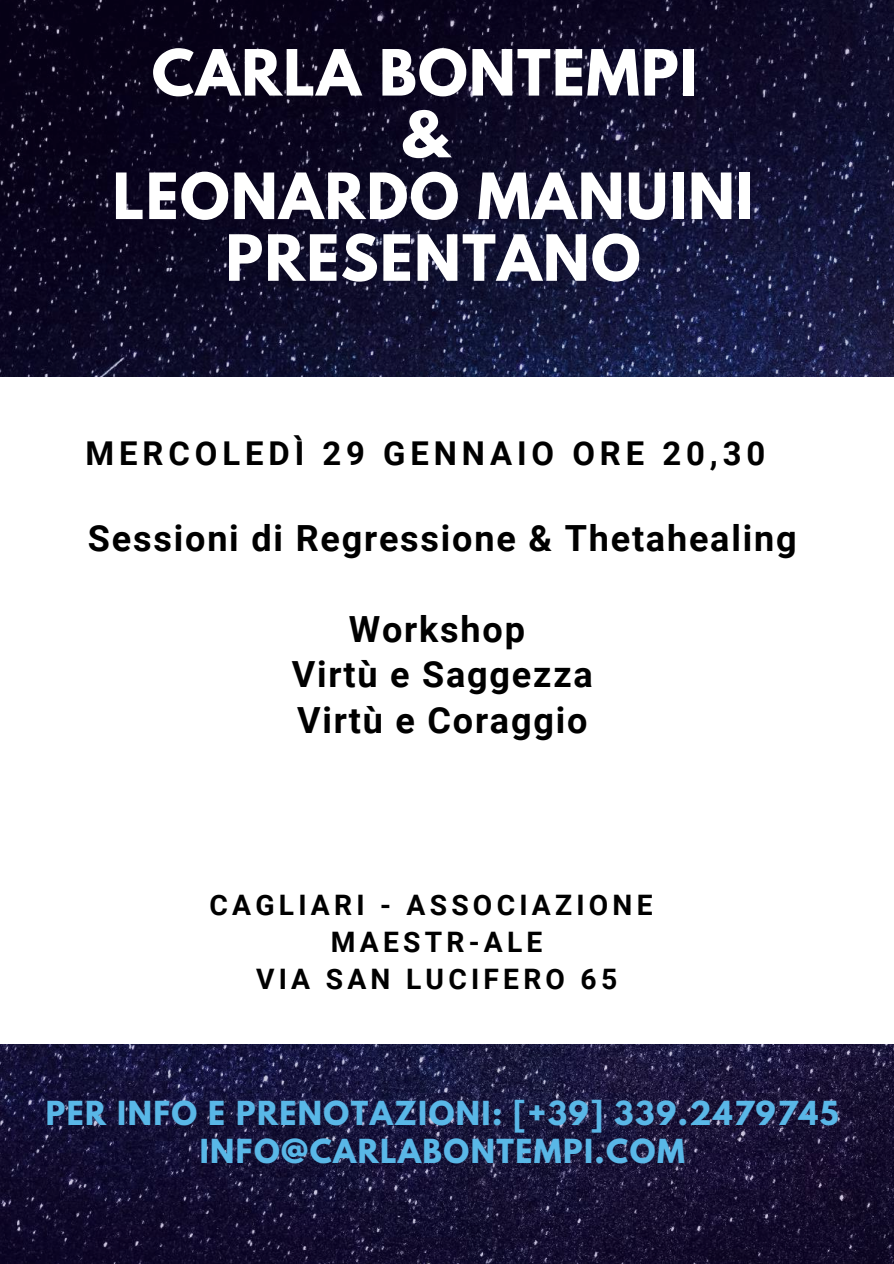
<style>
.page{position:relative;width:894px;height:1264px;background:#fff}
.page>*{position:absolute;margin:0;border:0;box-sizing:border-box;transform-origin:0 0}
.t1{font:700 56.4px/61.7px "League Spartan";letter-spacing:.025em;color:#fff;text-align:center}
.t2{font:700 36px/45.3px "Roboto";letter-spacing:.05em;color:#000;text-align:center}
.t3{font:700 32.85px "Roboto";letter-spacing:.15em;color:#000}
.t4{font:700 29.4px/38.1px "League Spartan";letter-spacing:.05em;color:#59b7e7;text-align:center}
.t5{font:700 28.2px/37px "Roboto";letter-spacing:.15em;color:#000;text-align:center}
</style>
<div class="page">
<img style="left:0;top:0;width:893px;height:1263px">
<div style="left:0;top:377px;width:893px;height:666px;background:#fff"></div>
<h1 class="t1" style="left:112px;top:49px;width:642px">CARLA BONTEMPI<br>&amp;<br>LEONARDO MANUINI<br>PRESENTANO</h1>
<p class="t3" style="left:85px;top:434px;width:681px">MERCOLEDÌ 29 GENNAIO ORE 20,30</p>
<p class="t2" style="left:88px;top:516px;width:710px">Sessioni di Regressione &amp; Thetahealing</p>
<p class="t2" style="left:292px;top:607px;width:302px">Workshop<br>Virtù e Saggezza<br>Virtù e Coraggio</p>
<p class="t5" style="left:209px;top:886px;width:444px">CAGLIARI - ASSOCIAZIONE<br>MAESTR-ALE<br>VIA SAN LUCIFERO 65</p>
<p class="t4" style="left:46px;top:1097px;width:794px">PER INFO E PRENOTAZIONI: [+39] 339.2479745<br>INFO@CARLABONTEMPI.COM</p>
</div>
